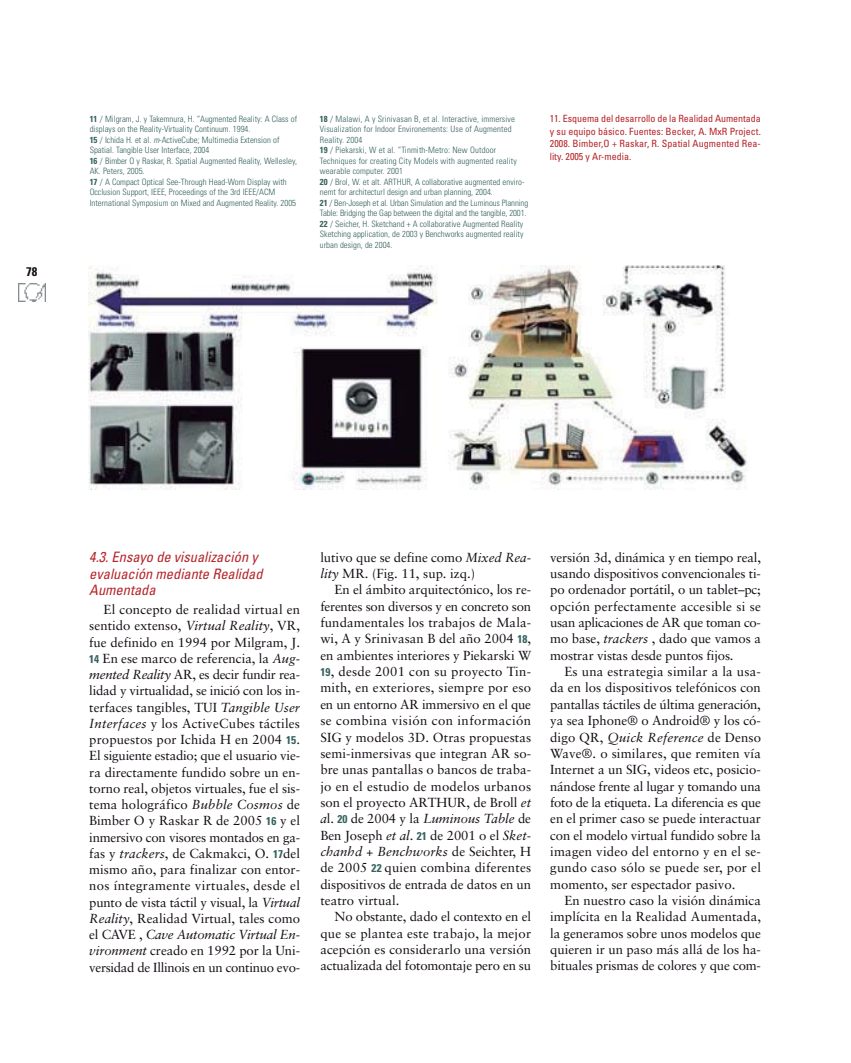
<style>
.page{position:relative;width:851px;height:1063px;background:#fff}
.page>*{position:absolute;margin:0;border:0;box-sizing:border-box;transform-origin:0 0}
.t1{font:italic condensed 14.38px/16.6px "Univers";color:#b5252a}
.t2{font:13.12px/16.4px "Sabon";letter-spacing:-.005em;color:#140d14;text-align:justify}
.t3{font:700 condensed 12.5px "Univers";color:#140d14}
.t4{font:condensed 10px/12.5px "Univers";letter-spacing:.01em;color:#b5252a;text-align:justify}
.t5{font:300 condensed 8.75px/10.5px "Univers";color:#33615d}
.s1{font-weight:700}
.s2{font-style:italic}
.s3{font-family:"Univers";font-weight:700;font-stretch:condensed;font-size:11.25px;color:#33615d}
</style>
<div class="page">
<img style="left:18px;top:284px;width:28px;height:17px">
<img style="left:88px;top:265px;width:659px;height:225px">
<p class="t3" style="left:26px;top:267px;width:13px">78</p>
<p class="t5" style="left:90px;top:114px;width:209px"><span class="s1">11</span> / Milgram, J. y Takemnura, H. “Augmented Reality: A Class of displays on the Reality-Virtuality Continuum. 1994.<br><span class="s1">15</span> / Ichida H. et al. <span class="s2">m</span>-ActiveCube; Multimedia Extension of Spatial. Tangible User Interface, 2004<br><span class="s1">16</span> / Bimber O y Raskar, R. Spatial Augmented Reality, Wellesley, AK. Peters, 2005.<br><span class="s1">17</span> / A Compact Optical See-Through Head-Worn Display with Occlusion Support, IEEE, Proceedings of the 3rd IEEE/ACM International Symposium on Mixed and Augmented Reality. 2005</p>
<p class="t5" style="left:320px;top:114px;width:210px"><span class="s1">18</span> / Malawi, A y Srinivasan B, et al. Interactive, immersive Visualization for Indoor Environements: Use of Augmented Reality. 2004<br><span class="s1">19</span> / Piekarski, W et al. “Tinmith-Metro: New Outdoor Techniques for creating City Models with augmented reality wearable computer. 2001<br><span class="s1">20</span> / Brol, W. et alt. ARTHUR, A collaborative augmented enviro&shy;nemt for architecturl design and urban planning, 2004.<br><span class="s1">21</span> / Ben-Joseph et al. Urban Simulation and the Luminous Planning Table: Bridging the Gap between the digital and the tangible, 2001.<br><span class="s1">22</span> / Seicher, H. Sketchand + A collaborative Augmented Reality Sketching application, de 2003 y Benchworks augmented reality urban design, de 2004.</p>
<p class="t4" style="left:549px;top:113px;width:212px">11. Esquema del desarrollo de la Realidad Aumentada y su equipo básico. Fuentes: Becker, A. MxR Project.<br>2008. Bimber,O + Raskar, R. Spatial Augmented Rea&shy;lity. 2005 y Ar-media.</p>
<p class="t1" style="left:89px;top:550px;width:178px">4.3.Ensayo de visualización y evaluación mediante Realidad<br>Aumentada</p>
<p class="t2" style="left:89px;top:603px;width:212px;text-indent:14px">El concepto de realidad virtual en sentido extenso, <span class="s2">Virtual Reality</span>, VR, fue definido en 1994 por Milgram, J.<br><span class="s3">14</span> En ese marco de referencia, la <span class="s2">Aug&shy;mented Reality</span> AR, es decir fundir rea&shy;lidad y virtualidad, se inició con los in&shy;terfaces tangibles, TUI <span class="s2">Tangible User Interfaces</span> y los ActiveCubes táctiles propuestos por Ichida H en 2004 <span class="s3">15</span>.<br>El siguiente estadio; que el usuario vie&shy;ra directamente fundido sobre un en&shy;torno real, objetos virtuales, fue el sis&shy;tema holográfico <span class="s2">Bubble Cosmos</span> de Bimber O y Raskar R de 2005 <span class="s3">16</span> y el inmersivo con visores montados en ga&shy;fas y <span class="s2">trackers</span>, de Cakmakci, O. <span class="s3">17</span>del mismo año, para finalizar con entor&shy;nos íntegramente virtuales, desde el punto de vista táctil y visual, la <span class="s2">Virtual Reality</span>, Realidad Virtual, tales como el CAVE , <span class="s2">Cave Automatic Virtual En&shy;vironment</span> creado en 1992 por la Uni&shy;versidad de Illinois en un continuo evo-</p>
<p class="t2" style="left:320px;top:550px;width:212px">lutivo que se define como <span class="s2">Mixed Rea&shy;lity</span> MR. (Fig. 11, sup. izq.)</p>
<p class="t2" style="left:320px;top:583px;width:212px;text-indent:14px">En el ámbito arquitectónico, los re&shy;ferentes son diversos y en concreto son fundamentales los trabajos de Mala&shy;wi, A y Srinivasan B del año 2004 <span class="s3">18</span>, en ambientes interiores y Piekarski W <span class="s3">19</span>, desde 2001 con su proyecto Tin&shy;mith, en exteriores, siempre por eso en un entorno AR immersivo en el que se combina visión con información SIG y modelos 3D. Otras propuestas semi-inmersivas que integran AR so&shy;bre unas pantallas o bancos de traba&shy;jo en el estudio de modelos urbanos son el proyecto ARTHUR, de Broll <span class="s2">et a</span>l. <span class="s3">20</span> de 2004 y la <span class="s2">Luminous Table</span> de Ben Joseph <span class="s2">et al</span>. <span class="s3">21</span> de 2001 o el <span class="s2">Sket&shy;chanhd + Benchworks</span> de Seichter, H de 2005 <span class="s3">22</span> quien combina diferentes dispositivos de entrada de datos en un teatro virtual.</p>
<p class="t2" style="left:320px;top:910px;width:212px;text-indent:14px">No obstante, dado el contexto en el que se plantea este trabajo, la mejor acepción es considerarlo una versión actualizada del fotomontaje pero en su</p>
<p class="t2" style="left:550px;top:550px;width:212px">versión 3d, dinámica y en tiempo real, usando dispositivos convencionales ti&shy;po ordenador portátil, o un tablet–pc; opción perfectamente accesible si se usan aplicaciones de AR que toman co&shy;mo base, <span class="s2">trackers</span> , dado que vamos a mostrar vistas desde puntos fijos.</p>
<p class="t2" style="left:550px;top:664px;width:212px;text-indent:14px">Es una estrategia similar a la usa&shy;da en los dispositivos telefónicos con pantallas táctiles de última generación, ya sea Iphone® o Android® y los có&shy;digo QR, <span class="s2">Quick Reference</span> de Denso Wave®. o similares, que remiten vía Internet a un SIG, videos etc, posicio&shy;nándose frente al lugar y tomando una foto de la etiqueta. La diferencia es que en el primer caso se puede interactuar con el modelo virtual fundido sobre la imagen video del entorno y en el se&shy;gundo caso sólo se puede ser, por el momento, ser espectador pasivo.</p>
<p class="t2" style="left:550px;top:893px;width:212px;text-indent:14px">En nuestro caso la visión dinámica implícita en la Realidad Aumentada, la generamos sobre unos modelos que quieren ir un paso más allá de los ha&shy;bituales prismas de colores y que com-</p>
</div>
